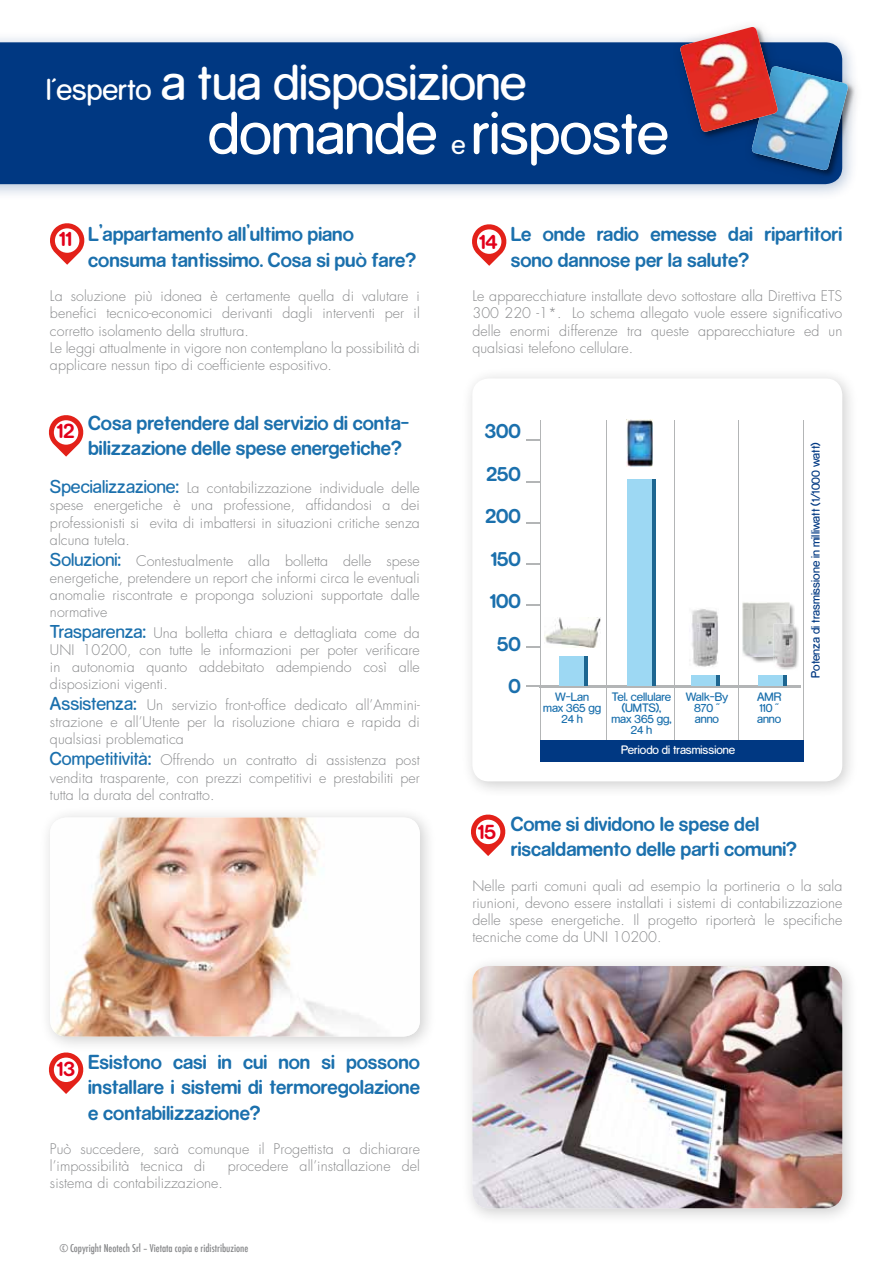
<style>
.page{position:relative;width:893px;height:1263px;background:#fff}
.page>*{position:absolute;margin:0;border:0;box-sizing:border-box;transform-origin:0 0}
.t1{font:54px "Rocko FLF";color:#fff}
.t2{font:45px "Rocko FLF";color:#fff}
.t3{font:24.15px "Rocko FLF";color:#fff}
.t4{font:700 18px/25.7px "Rocko FLF";color:#1b70ad}
.t5{font:700 18px "Rocko FLF";color:#e2001a}
.t6{font:700 17.7px "Rocko FLF";color:#1b70ad}
.t7{font:300 14.25px/17.1px "Futura";letter-spacing:.005em;color:#87888a;text-align:justify}
.t8{font:10.8px/10.8px "Rocko FLF";color:#1b70ad;text-align:center}
.t9{font:10.8px "Rocko FLF";color:#003882}
.t10{font:10.8px "Rocko FLF";color:#fff}
.t11{font:500 condensed 10.5px "Futura";color:#87888a}
.s1{font-size:27px}
.s2{font-family:"Rocko FLF";font-weight:400;font-size:16.5px;color:#1b70ad}
</style>
<div class="page">
<div style="left:0;top:31px;width:860px;height:170px;background:#003882;opacity:.3"></div>
<div style="left:0;top:42px;width:741px;height:142px;background:#003882"></div>
<div style="left:39px;top:806px;width:398px;height:247px;background:#000;opacity:.2"></div>
<img style="left:50px;top:817px;width:370px;height:219px">
<div style="left:461px;top:955px;width:399px;height:270px;background:#000;opacity:.2"></div>
<img style="left:472px;top:966px;width:370px;height:242px">
<div style="left:679px;top:25px;width:176px;height:153px;background:#000;opacity:.4"></div>
<div style="left:741px;top:56px;width:123px;height:131px;background:#000;opacity:.2"></div>
<div style="left:670px;top:16px;width:124px;height:132px;background:#000;opacity:.2"></div>
<svg style="left:679px;top:26px;width:170px;height:145px;background:#5183b2"></svg>
<img style="left:679px;top:27px;width:99px;height:106px">
<div style="left:461px;top:367px;width:399px;height:432px;background:#000;opacity:.2"></div>
<div style="left:472px;top:378px;width:370px;height:403px;background:#fff;border-radius:17px"></div>
<hr style="left:539px;top:685px;width:262px;height:2px;background:#b3b5b6">
<hr style="left:540px;top:420px;width:1px;height:322px;background:#b3b5b6">
<hr style="left:606px;top:420px;width:1px;height:322px;background:#b3b5b6">
<hr style="left:674px;top:420px;width:1px;height:322px;background:#b3b5b6">
<hr style="left:738px;top:420px;width:1px;height:322px;background:#b3b5b6">
<hr style="left:803px;top:420px;width:1px;height:322px;background:#b3b5b6">
<svg style="left:526px;top:686px;width:13px;height:1px"></svg>
<svg style="left:526px;top:646px;width:14px;height:1px"></svg>
<svg style="left:526px;top:605px;width:14px;height:1px"></svg>
<svg style="left:526px;top:563px;width:14px;height:2px"></svg>
<svg style="left:526px;top:522px;width:14px;height:1px"></svg>
<svg style="left:526px;top:481px;width:14px;height:1px"></svg>
<svg style="left:526px;top:440px;width:14px;height:1px"></svg>
<img style="left:626px;top:420px;width:27px;height:47px">
<div style="left:540px;top:740px;width:263px;height:22px;background:#003882"></div>
<svg style="left:651px;top:479px;width:4px;height:207px"></svg>
<div style="left:627px;top:479px;width:24px;height:207px;background:#9dd8f3"></div>
<div style="left:563px;top:656px;width:25px;height:30px;background:#1d6691"></div>
<div style="left:560px;top:656px;width:24px;height:30px;background:#9dd8f3"></div>
<div style="left:695px;top:675px;width:24px;height:11px;background:#1d6691"></div>
<div style="left:691px;top:675px;width:25px;height:11px;background:#9dd8f3"></div>
<div style="left:763px;top:675px;width:24px;height:11px;background:#1d6691"></div>
<div style="left:759px;top:675px;width:24px;height:11px;background:#9dd8f3"></div>
<img style="left:689px;top:609px;width:29px;height:58px">
<img style="left:749px;top:602px;width:46px;height:61px">
<img style="left:742px;top:602px;width:47px;height:55px">
<img style="left:779px;top:626px;width:20px;height:44px">
<img style="left:774px;top:624px;width:1px;height:33px">
<img style="left:776px;top:663px;width:19px;height:4px">
<img style="left:775px;top:624px;width:20px;height:39px">
<img style="left:775px;top:624px;width:14px;height:33px">
<img style="left:545px;top:618px;width:56px;height:30px">
<svg style="left:50px;top:223px;width:35px;height:42px"></svg>
<div style="left:55px;top:228px;width:24px;height:25px;background:#fff;border-radius:50%"></div>
<svg style="left:472px;top:224px;width:35px;height:42px"></svg>
<div style="left:477px;top:229px;width:24px;height:25px;background:#fff;border-radius:50%"></div>
<svg style="left:48px;top:415px;width:36px;height:42px"></svg>
<div style="left:54px;top:420px;width:24px;height:25px;background:#fff;border-radius:50%"></div>
<svg style="left:47px;top:1051px;width:38px;height:43px"></svg>
<div style="left:54px;top:1057px;width:24px;height:25px;background:#fff;border-radius:50%"></div>
<svg style="left:471px;top:814px;width:35px;height:42px"></svg>
<div style="left:476px;top:820px;width:24px;height:24px;background:#fff;border-radius:50%"></div>
<h2 class="t2" style="left:46px;top:55px;width:482px"><span class="s1">l’esperto</span> a tua disposizione</h2>
<h1 class="t1" style="left:208px;top:100px;width:230px">domande</h1>
<h1 class="t1" style="left:472px;top:100px;width:198px">risposte</h1>
<h3 class="t3" style="left:451px;top:130px;width:16px">e</h3>
<p class="t4" style="left:88px;top:221px;width:329px">L’appartamento all’ultimo piano consuma tantissimo. Cosa si può fare?</p>
<p class="t7" style="left:50px;top:288px;width:371px;text-align:left">La soluzione più idonea è certamente quella di valutare i benefici tecnico-economici derivanti dagli interventi per il corretto isolamento della struttura.<br>Le leggi attualmente in vigore non contemplano la possibilità di applicare nessun tipo di coefficiente espositivo.</p>
<p class="t4" style="left:511px;top:221px;width:333px">Le onde radio emesse dai ripartitori sono dannose per la salute?</p>
<p class="t7" style="left:472px;top:288px;width:371px">Le apparecchiature installate devo sottostare alla Direttiva ETS 300 220 -1*. Lo schema allegato vuole essere significativo delle enormi differenze tra queste apparecchiature ed un qualsiasi telefono cellulare.</p>
<p class="t5" style="left:59px;top:227px;width:15px">11</p>
<p class="t5" style="left:479px;top:230px;width:20px">14</p>
<p class="t4" style="left:88px;top:409px;width:323px">Cosa pretendere dal servizio di conta&shy;bilizzazione delle spese energetiche?</p>
<p class="t7" style="left:50px;top:480px;width:371px"><span class="s2">Specializzazione:</span> La contabilizzazione individuale delle spese energetiche è una professione, affidandosi a dei professionisti si evita di imbattersi in situazioni critiche senza alcuna tutela.</p>
<p class="t7" style="left:50px;top:552px;width:371px"><span class="s2">Soluzioni:</span> Contestualmente alla bolletta delle spese energetiche, pretendere un report che informi circa le eventuali anomalie riscontrate e proponga soluzioni supportate dalle normative</p>
<p class="t7" style="left:50px;top:624px;width:371px"><span class="s2">Trasparenza:</span> Una bolletta chiara e dettagliata come da UNI 10200, con tutte le informazioni per poter verificare in autonomia quanto addebitato adempiendo così alle disposizioni vigenti.</p>
<p class="t7" style="left:50px;top:697px;width:371px"><span class="s2">Assistenza:</span> Un servizio front-office dedicato all’Ammini&shy;strazione e all’Utente per la risoluzione chiara e rapida di qualsiasi problematica</p>
<p class="t7" style="left:50px;top:752px;width:371px"><span class="s2">Competitività:</span> Offrendo un contratto di assistenza post vendita trasparente, con prezzi competitivi e prestabiliti per tutta la durata del contratto.</p>
<p class="t5" style="left:57px;top:419px;width:19px">12</p>
<p class="t4" style="left:88px;top:1048px;width:333px;text-align:justify">Esistono casi in cui non si possono installare i sistemi di termoregolazione e contabilizzazione?</p>
<p class="t7" style="left:50px;top:1140px;width:371px">Può succedere, sarà comunque il Progettista a dichiarare l’impossibilità tecnica di</p>
<p class="t5" style="left:57px;top:1057px;width:19px">13</p>
<p class="t7" style="left:228px;top:1158px;width:194px">procedere all’installazione del</p>
<p class="t7" style="left:50px;top:1175px;width:175px">sistema di contabilizzazione.</p>
<p class="t11" style="left:60px;top:1241px;width:190px">© Copyright Neotech Srl – Vietata copia e ridistribuzione</p>
<p class="t6" style="left:485px;top:419px;width:37px">300</p>
<p class="t6" style="left:486px;top:462px;width:36px">250</p>
<p class="t6" style="left:485px;top:505px;width:37px">200</p>
<p class="t6" style="left:491px;top:547px;width:32px">150</p>
<p class="t6" style="left:490px;top:590px;width:33px">100</p>
<p class="t6" style="left:497px;top:632px;width:25px">50</p>
<p class="t6" style="left:508px;top:675px;width:14px">0</p>
<p class="t8" style="left:543px;top:692px;width:60px">W-Lan<br>max 365 gg<br>24 h</p>
<p class="t8" style="left:611px;top:692px;width:62px">Tel. cellulare (UMTS), max 365 gg,<br>24 h</p>
<p class="t8" style="left:686px;top:692px;width:44px">Walk-By<br>870 “ anno</p>
<p class="t8" style="left:757px;top:692px;width:26px;text-align:left">AMR<br>110 “ anno</p>
<p class="t10" style="left:621px;top:743px;width:115px">Periodo di trasmissione</p>
<p class="t9" style="left:809px;top:677px;width:237px;rotate:-90deg">Potenza di trasmissione in milliwatt (1/1000 watt)</p>
<p class="t4" style="left:511px;top:810px;width:288px">Come si dividono le spese del riscaldamento delle parti comuni?</p>
<p class="t7" style="left:472px;top:877px;width:371px">Nelle parti comuni quali ad esempio la portineria o la sala riunioni, devono essere installati i sistemi di contabilizzazione delle spese energetiche. Il progetto riporterà le specifiche tecniche come da UNI 10200.</p>
<p class="t5" style="left:478px;top:820px;width:20px">15</p>
</div>
